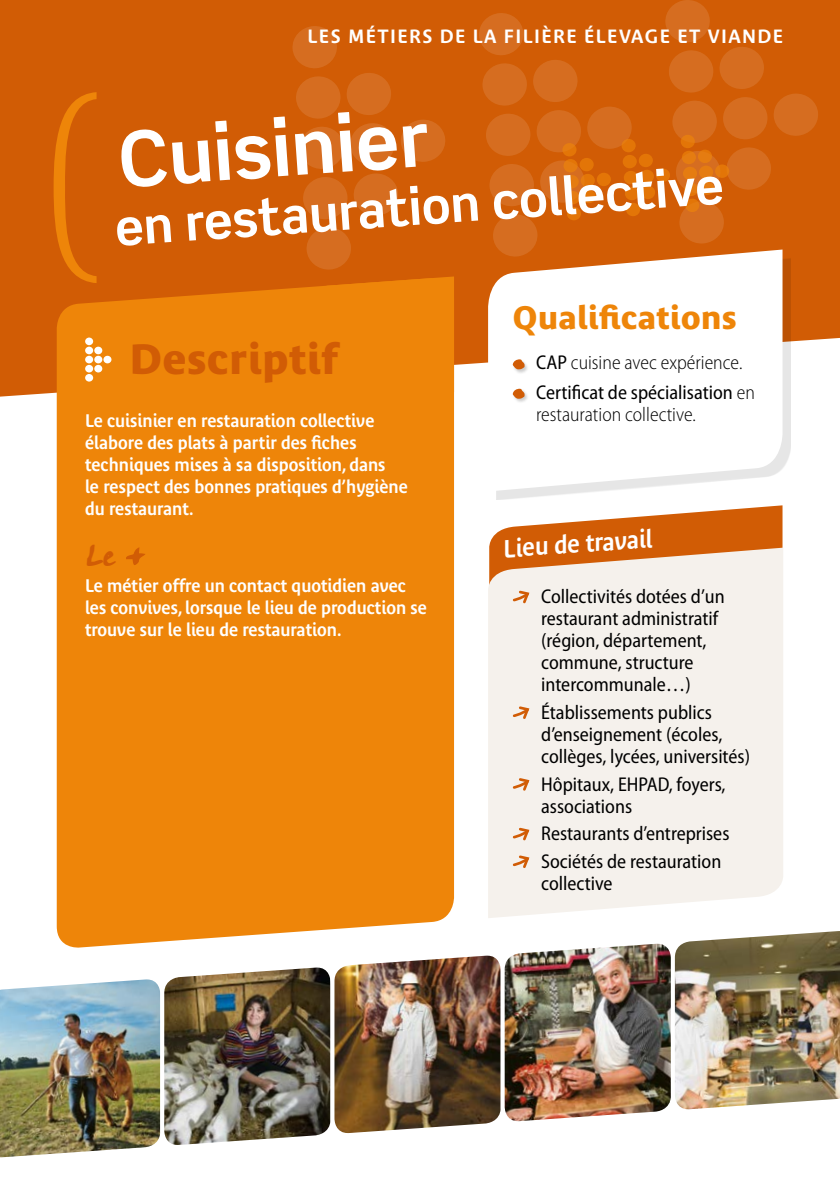
<style>
.page{position:relative;width:840px;height:1191px;background:#fff}
.page>*{position:absolute;margin:0;border:0;box-sizing:border-box;transform-origin:0 0}
.t1{font:700 76px "Scene";color:#fff}
.t2{font:700 50px "Scene";color:#fff}
.t3{font:700 42px "Bienvenue Beta";letter-spacing:.02em;color:#d15c05}
.t4{font:36px "Handwriting Plain";color:#d15c05}
.t5{font:700 32px "Bienvenue Beta";letter-spacing:.02em;color:#ee8509}
.t6{font:600 25px "Bienvenue Beta";color:#fff;scale:.93 1}
.t7{font:semi-condensed 20px/22px "Myriad Pro";color:#000}
.t8{font:300 semi-condensed 20px "Myriad Pro";color:#000}
.t9{font:600 19px "Bienvenue Beta";letter-spacing:.07em;color:#fff}
.t10{font:600 18px/22px "Bienvenue Beta";color:#fff;scale:.95 1}
.s1{font-size:50px}
.s2{font-weight:300}
</style>
<div class="page">
<img style="left:0;top:923px;width:839px;height:235px">
<div style="left:0;top:0;width:839px;height:403px;background:#d15c05"></div>
<svg style="left:305px;top:226px;width:46px;height:44px;background:#d46818"></svg>
<svg style="left:291px;top:25px;width:155px;height:195px;background:#d2620f"></svg>
<svg style="left:492px;top:213px;width:46px;height:36px;background:#d4691a"></svg>
<svg style="left:478px;top:12px;width:154px;height:195px;background:#d2620f"></svg>
<svg style="left:678px;top:200px;width:46px;height:44px;background:#d46818"></svg>
<svg style="left:664px;top:0;width:154px;height:194px;background:#d2620f"></svg>
<div style="left:566px;top:207px;width:15px;height:14px;background:#e37507;border-radius:50%"></div>
<div style="left:565px;top:191px;width:14px;height:14px;background:#e57c11;border-radius:50%"></div>
<div style="left:564px;top:175px;width:14px;height:14px;background:#e57c11;border-radius:50%"></div>
<div style="left:563px;top:159px;width:14px;height:14px;background:#e57c11;border-radius:50%"></div>
<div style="left:562px;top:143px;width:14px;height:14px;background:#e37607;border-radius:50%"></div>
<div style="left:581px;top:190px;width:15px;height:13px;background:#e37507;border-radius:50%"></div>
<div style="left:580px;top:174px;width:14px;height:13px;background:#e37507;border-radius:50%"></div>
<div style="left:579px;top:158px;width:14px;height:14px;background:#e37507;border-radius:50%"></div>
<div style="left:596px;top:172px;width:14px;height:14px;background:#e37507;border-radius:50%"></div>
<div style="left:625px;top:202px;width:15px;height:14px;background:#e37507;border-radius:50%"></div>
<div style="left:624px;top:187px;width:15px;height:13px;background:#e37507;border-radius:50%"></div>
<div style="left:623px;top:171px;width:14px;height:13px;background:#e37507;border-radius:50%"></div>
<div style="left:622px;top:155px;width:14px;height:14px;background:#e37507;border-radius:50%"></div>
<div style="left:621px;top:139px;width:14px;height:14px;background:#e37507;border-radius:50%"></div>
<div style="left:640px;top:185px;width:15px;height:14px;background:#e37507;border-radius:50%"></div>
<div style="left:639px;top:169px;width:15px;height:14px;background:#e37507;border-radius:50%"></div>
<div style="left:638px;top:153px;width:14px;height:14px;background:#e37507;border-radius:50%"></div>
<div style="left:655px;top:168px;width:15px;height:14px;background:#e37507;border-radius:50%"></div>
<svg style="left:684px;top:198px;width:15px;height:14px"></svg>
<div style="left:683px;top:182px;width:15px;height:14px;background:#e57c11;border-radius:50%"></div>
<div style="left:682px;top:166px;width:15px;height:14px;background:#e57c11;border-radius:50%"></div>
<svg style="left:681px;top:150px;width:14px;height:14px"></svg>
<div style="left:680px;top:134px;width:14px;height:14px;background:#e3770e;border-radius:50%"></div>
<div style="left:699px;top:181px;width:15px;height:14px;background:#e57c11;border-radius:50%"></div>
<div style="left:698px;top:165px;width:15px;height:14px;background:#e57c11;border-radius:50%"></div>
<div style="left:697px;top:149px;width:14px;height:14px;background:#e57c11;border-radius:50%"></div>
<svg style="left:714px;top:164px;width:15px;height:14px"></svg>
<svg style="left:54px;top:92px;width:42px;height:191px;background:#d86606"></svg>
<div style="left:57px;top:276px;width:397px;height:673px;background:#ee8509"></div>
<div style="left:326px;top:276px;width:128px;height:125px;background:#ee8509"></div>
<div style="left:85px;top:374px;width:8px;height:7px;background:#fff;border-radius:50%"></div>
<div style="left:85px;top:365px;width:8px;height:7px;background:#fff;border-radius:50%"></div>
<div style="left:85px;top:356px;width:8px;height:7px;background:#fff;border-radius:50%"></div>
<div style="left:85px;top:347px;width:8px;height:7px;background:#fff;border-radius:50%"></div>
<div style="left:85px;top:337px;width:8px;height:8px;background:#fff;border-radius:50%"></div>
<div style="left:94px;top:365px;width:8px;height:7px;background:#fff;border-radius:50%"></div>
<div style="left:94px;top:356px;width:8px;height:7px;background:#fff;border-radius:50%"></div>
<div style="left:94px;top:347px;width:8px;height:7px;background:#fff;border-radius:50%"></div>
<div style="left:103px;top:356px;width:8px;height:7px;background:#fff;border-radius:50%"></div>
<svg style="left:489px;top:505px;width:293px;height:42px;fill:#d15c05"></svg>
<div style="left:496px;top:258px;width:294px;height:242px;background:#000;opacity:.1"></div>
<svg style="left:488px;top:249px;width:294px;height:242px"></svg>
<div style="left:488px;top:547px;width:294px;height:371px;background:#f5f1ec"></div>
<div style="left:512px;top:359px;width:17px;height:15px;background:#000;opacity:.2"></div>
<svg style="left:512px;top:359px;width:12px;height:10px"></svg>
<div style="left:512px;top:388px;width:17px;height:15px;background:#000;opacity:.2"></div>
<svg style="left:512px;top:388px;width:12px;height:11px"></svg>
<svg style="left:511px;top:589px;width:20px;height:16px"></svg>
<svg style="left:511px;top:704px;width:20px;height:17px"></svg>
<svg style="left:511px;top:776px;width:20px;height:17px"></svg>
<svg style="left:511px;top:826px;width:20px;height:16px"></svg>
<svg style="left:511px;top:853px;width:20px;height:17px"></svg>
<p class="t9" style="left:307px;top:25px;width:477px">LES MÉTIERS DE LA FILIÈRE ÉLEVAGE ET VIANDE</p>
<h1 class="t1" style="left:115px;top:113px;width:313px;rotate:-4deg">Cuisinier</h1>
<h2 class="t2" style="left:113px;top:197px;width:611px;rotate:-4deg">en restauration collective</h2>
<h3 class="t3" style="left:130px;top:335px;width:209px">Descriptif</h3>
<p class="t10" style="left:85px;top:409px;width:341px">Le cuisinier en restauration collective élabore des plats à partir des fiches techniques mises à sa disposition, dans<br>le respect des bonnes pratiques d’hygiène du restaurant.</p>
<h3 class="t4" style="left:85px;top:529px;width:66px">Le <span class="s1">+</span></h3>
<p class="t10" style="left:85px;top:574px;width:361px">Le métier offre un contact quotidien avec les convives, lorsque le lieu de production se trouve sur le lieu de restauration.</p>
<h3 class="t5" style="left:512px;top:299px;width:225px">Qualifications</h3>
<p class="t7" style="left:536px;top:348px;width:220px;line-height:29.4px">CAP <span class="s2">cuisine avec expérience.<br></span>Certificat de spécialisation <span class="s2">en</span></p>
<p class="t8" style="left:536px;top:403px;width:161px">restauration collective.</p>
<p class="t6" style="left:501px;top:534px;width:162px;rotate:-4deg">Lieu de travail</p>
<p class="t7" style="left:541px;top:586px;width:185px">Collectivités dotées d’un restaurant administratif (région, département, commune, structure intercommunale…)</p>
<p class="t7" style="left:541px;top:702px;width:210px">Établissements publics d’enseignement (écoles, collèges, lycées, universités)</p>
<p class="t7" style="left:541px;top:773px;width:186px">Hôpitaux, EHPAD, foyers, associations</p>
<p class="t7" style="left:541px;top:820px;width:190px;line-height:27.6px">Restaurants d’entreprises<br>Sociétés de restauration</p>
<p class="t7" style="left:541px;top:873px;width:73px">collective</p>
</div>
